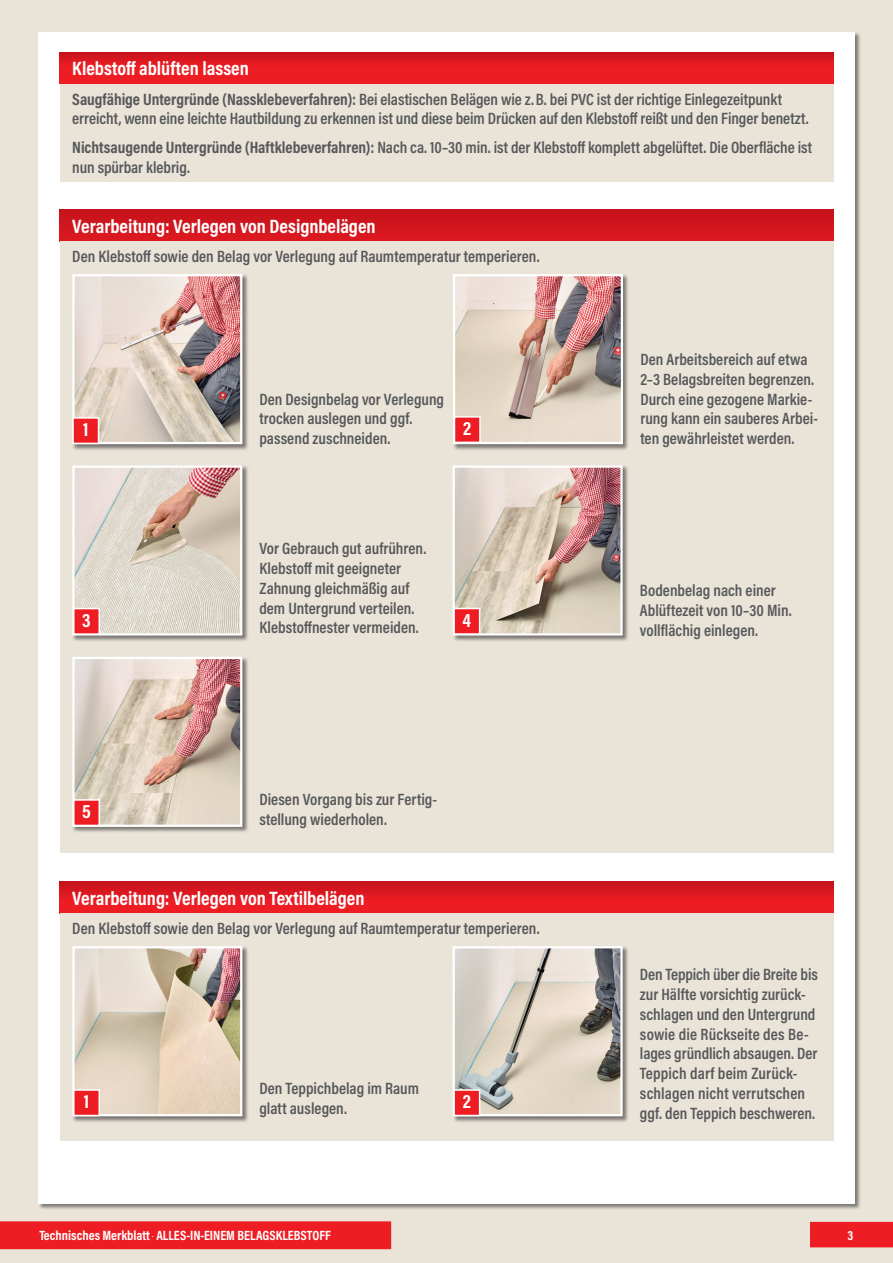
<style>
.page{position:relative;width:893px;height:1263px;background:#e9e3d8}
.page>*{position:absolute;margin:0;border:0;box-sizing:border-box;transform-origin:0 0}
.t1{font:700 19.5px "Acumin Pro Cond";color:#fff}
.t2{font:600 16.5px/19.8px "Acumin Pro Cond";color:#57585a}
.t3{font:700 13.5px "Acumin Pro Cond";color:#fff}
.s1{font-weight:700}
</style>
<div class="page">
<div style="left:38px;top:32px;width:817px;height:1171px;background:#fff"></div>
<div style="left:810px;top:1222px;width:83px;height:25px;background:#ee1d23"></div>
<div style="left:0;top:1221px;width:391px;height:28px;background:#ee1d23"></div>
<div style="left:60px;top:52px;width:773px;height:32px;background:linear-gradient(to bottom,#d1161e,#f71f25)"></div>
<div style="left:60px;top:84px;width:773px;height:97px;background:#e9e3d8"></div>
<div style="left:60px;top:210px;width:773px;height:32px;background:#d1161e"></div>
<div style="left:60px;top:242px;width:773px;height:611px;background:#e9e3d8"></div>
<div style="left:452px;top:465px;width:177px;height:177px;background:#231f20;opacity:.55"></div>
<img style="left:456px;top:468px;width:164px;height:164px">
<div style="left:453px;top:465px;width:170px;height:170px;border:2px solid #fff"></div>
<div style="left:454px;top:608px;width:26px;height:26px;background:#ee1d23"></div>
<div style="left:453px;top:608px;width:27px;height:27px;border:2px solid #fff"></div>
<div style="left:72px;top:465px;width:177px;height:177px;background:#231f20;opacity:.55"></div>
<img style="left:75px;top:468px;width:164px;height:164px">
<div style="left:72px;top:465px;width:170px;height:170px;border:2px solid #fff"></div>
<div style="left:74px;top:608px;width:25px;height:26px;background:#ee1d23"></div>
<div style="left:73px;top:608px;width:27px;height:27px;border:2px solid #fff"></div>
<div style="left:72px;top:656px;width:177px;height:177px;background:#231f20;opacity:.55"></div>
<img style="left:75px;top:660px;width:164px;height:164px">
<div style="left:72px;top:657px;width:170px;height:170px;border:2px solid #fff"></div>
<div style="left:74px;top:800px;width:25px;height:25px;background:#ee1d23"></div>
<div style="left:73px;top:799px;width:27px;height:27px;border:2px solid #fff"></div>
<div style="left:453px;top:274px;width:176px;height:176px;background:#231f20;opacity:.55"></div>
<img style="left:456px;top:277px;width:164px;height:164px">
<div style="left:453px;top:274px;width:170px;height:170px;border:2px solid #fff"></div>
<div style="left:454px;top:417px;width:26px;height:25px;background:#ee1d23"></div>
<div style="left:454px;top:416px;width:27px;height:27px;border:2px solid #fff"></div>
<div style="left:72px;top:274px;width:177px;height:176px;background:#231f20;opacity:.55"></div>
<img style="left:75px;top:277px;width:164px;height:164px">
<div style="left:72px;top:274px;width:170px;height:170px;border:2px solid #fff"></div>
<div style="left:73px;top:418px;width:26px;height:25px;background:#ee1d23"></div>
<div style="left:72px;top:417px;width:27px;height:27px;border:2px solid #fff"></div>
<svg style="left:60px;top:882px;width:773px;height:31px;background:#e01920"></svg>
<div style="left:60px;top:913px;width:773px;height:228px;background:#e9e3d8"></div>
<div style="left:452px;top:946px;width:177px;height:176px;background:#231f20;opacity:.55"></div>
<img style="left:456px;top:949px;width:164px;height:164px">
<div style="left:453px;top:946px;width:170px;height:170px;border:2px solid #fff"></div>
<div style="left:72px;top:946px;width:177px;height:176px;background:#231f20;opacity:.55"></div>
<img style="left:75px;top:949px;width:164px;height:164px">
<div style="left:72px;top:946px;width:170px;height:170px;border:2px solid #fff"></div>
<div style="left:74px;top:1090px;width:25px;height:25px;background:#ee1d23"></div>
<div style="left:73px;top:1089px;width:27px;height:27px;border:2px solid #fff"></div>
<div style="left:454px;top:1090px;width:26px;height:25px;background:#ee1d23"></div>
<div style="left:453px;top:1089px;width:27px;height:27px;border:2px solid #fff"></div>
<p class="t1" style="left:72px;top:56px;width:178px">Klebstoff ablüften lassen</p>
<p class="t2" style="left:72px;top:89px;width:738px"><span class="s1">Saugfähige Untergründe (Nassklebeverfahren):</span> Bei elastischen Belägen wie z.B. bei PVC ist der richtige Einlegezeitpunkt erreicht, wenn eine leichte Hautbildung zu erkennen ist und diese beim Drücken auf den Klebstoff reißt und den Finger benetzt.</p>
<p class="t2" style="left:72px;top:137px;width:741px"><span class="s1">Nichtsaugende Untergründe (Haftklebeverfahren):</span> Nach ca. 10–30 min. ist der Klebstoff komplett abgelüftet. Die Oberfläche ist nun spürbar klebrig.</p>
<p class="t1" style="left:72px;top:213px;width:305px">Verarbeitung: Verlegen von Designbelägen</p>
<p class="t2" style="left:72px;top:246px;width:469px">Den Klebstoff sowie den Belag vor Verlegung auf Raumtemperatur temperieren.</p>
<p class="t2" style="left:259px;top:389px;width:186px">Den Designbelag vor Verlegung trocken auslegen und ggf. passend zuschneiden.</p>
<p class="t1" style="left:83px;top:417px;width:7px">1</p>
<p class="t1" style="left:463px;top:416px;width:10px">2</p>
<p class="t2" style="left:259px;top:538px;width:168px">Vor Gebrauch gut aufrühren.<br>Klebstoff mit geeigneter<br>Zahnung gleichmäßig auf dem Untergrund verteilen.<br>Klebstoffnester vermeiden.</p>
<p class="t1" style="left:82px;top:607px;width:10px">3</p>
<p class="t1" style="left:463px;top:607px;width:10px">4</p>
<p class="t1" style="left:82px;top:799px;width:10px">5</p>
<p class="t2" style="left:259px;top:789px;width:179px">Diesen Vorgang bis zur Fertig&shy;stellung wiederholen.</p>
<p class="t1" style="left:72px;top:885px;width:294px">Verarbeitung: Verlegen von Textilbelägen</p>
<p class="t2" style="left:72px;top:918px;width:469px">Den Klebstoff sowie den Belag vor Verlegung auf Raumtemperatur temperieren.</p>
<p class="t2" style="left:259px;top:1078px;width:161px">Den Teppichbelag im Raum glatt auslegen.</p>
<p class="t1" style="left:84px;top:1089px;width:7px">1</p>
<p class="t1" style="left:463px;top:1089px;width:10px">2</p>
<p class="t2" style="left:640px;top:349px;width:179px">Den Arbeitsbereich auf etwa<br>2–3 Belagsbreiten begrenzen.<br>Durch eine gezogene Markie&shy;rung kann ein sauberes Arbei&shy;ten gewährleistet werden.</p>
<p class="t2" style="left:640px;top:580px;width:153px">Bodenbelag nach einer<br>Ablüftezeit von 10–30 Min. vollflächig einlegen.</p>
<p class="t2" style="left:640px;top:964px;width:180px">Den Teppich über die Breite bis zur Hälfte vorsichtig zurück&shy;schlagen und den Untergrund sowie die Rückseite des Be&shy;lages gründlich absaugen. Der<br>Teppich darf beim Zurück&shy;schlagen nicht verrutschen ggf. den Teppich beschweren.</p>
<p class="t3" style="left:39px;top:1227px;width:293px">Technisches Merkblatt <sup>•</sup> ALLES-IN-EINEM BELAGSKLEBSTOFF</p>
<p class="t3" style="left:847px;top:1226px;width:7px">3</p>
</div>
